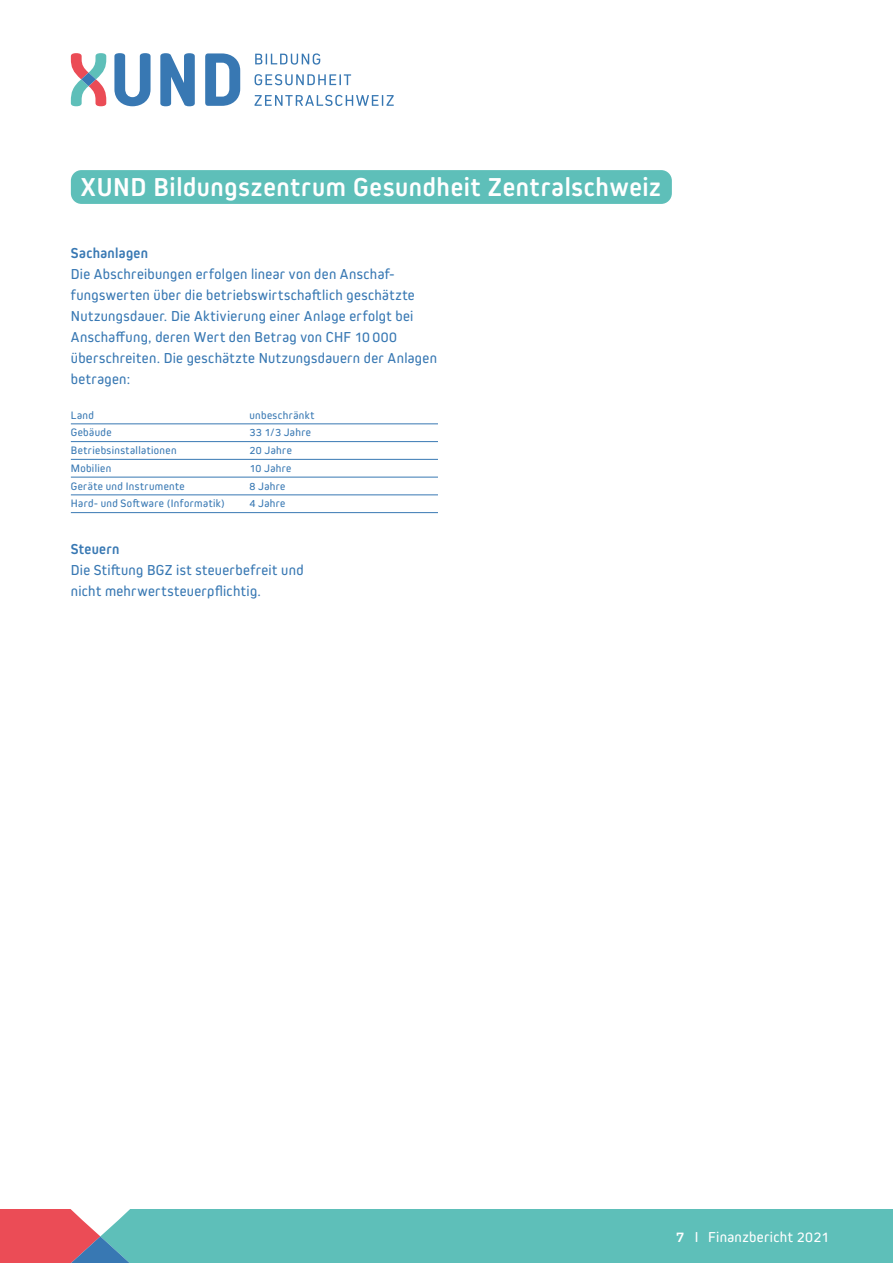
<style>
.page{position:relative;width:893px;height:1263px;background:#fff}
.page>*{position:absolute;margin:0;border:0;box-sizing:border-box;transform-origin:0 0}
.t1{font:700 27px "Kiro";letter-spacing:.025em;color:#fff}
.t2{font:15px/21px "Kiro";letter-spacing:.025em;color:#3878b3}
.t3{font:15px "Kiro";letter-spacing:.025em;color:#fff}
.t4{font:700 15px "Kiro";letter-spacing:.025em;color:#3878b3}
.t5{font:11.25px "Kiro";letter-spacing:.035em;color:#3878b3}
.s1{font-weight:700}
</style>
<div class="page">
<div style="left:578px;top:1210px;width:315px;height:53px;background:#5ebfb9"></div>
<svg style="left:0;top:1210px;width:578px;height:53px;background:#76adab"></svg>
<svg style="left:114px;top:53px;width:37px;height:53px"></svg>
<svg style="left:205px;top:53px;width:35px;height:53px"></svg>
<svg style="left:160px;top:53px;width:35px;height:53px"></svg>
<svg style="left:71px;top:53px;width:35px;height:53px"></svg>
<svg style="left:255px;top:53px;width:65px;height:12px"></svg>
<svg style="left:255px;top:74px;width:96px;height:11px"></svg>
<svg style="left:255px;top:95px;width:139px;height:11px"></svg>
<hr style="left:71px;top:424px;width:367px;height:1px;background:#3878b3">
<hr style="left:71px;top:441px;width:367px;height:1px;background:#3878b3">
<hr style="left:71px;top:459px;width:367px;height:1px;background:#3878b3">
<hr style="left:71px;top:477px;width:367px;height:1px;background:#3878b3">
<hr style="left:71px;top:495px;width:367px;height:1px;background:#3878b3">
<hr style="left:71px;top:512px;width:367px;height:1px;background:#3878b3">
<div style="left:71px;top:170px;width:601px;height:34px;background:#5ebfb9;border-radius:11px"></div>
<h1 class="t1" style="left:80px;top:171px;width:582px">XUND Bildungszentrum Gesundheit Zentralschweiz</h1>
<p class="t4" style="left:71px;top:244px;width:79px">Sachanlagen</p>
<p class="t2" style="left:71px;top:263px;width:368px">Die Abschreibungen erfolgen linear von den Anschaf&shy;fungswerten über die betriebswirtschaftlich geschätzte Nutzungsdauer. Die Aktivierung einer Anlage erfolgt bei Anschaffung, deren Wert den Betrag von CHF 10 000 überschreiten. Die geschätzte Nutzungsdauern der Anlagen betragen:</p>
<p class="t5" style="left:71px;top:408px;width:25px">Land</p>
<p class="t5" style="left:249px;top:408px;width:66px">unbeschränkt</p>
<p class="t5" style="left:71px;top:426px;width:42px">Gebäude</p>
<p class="t5" style="left:249px;top:426px;width:63px">33 1/3 Jahre</p>
<p class="t5" style="left:71px;top:444px;width:107px">Betriebsinstallationen</p>
<p class="t5" style="left:249px;top:444px;width:44px">20 Jahre</p>
<p class="t5" style="left:71px;top:461px;width:42px">Mobilien</p>
<p class="t5" style="left:249px;top:461px;width:43px">10 Jahre</p>
<p class="t5" style="left:71px;top:479px;width:115px">Geräte und Instrumente</p>
<p class="t5" style="left:249px;top:479px;width:38px">8 Jahre</p>
<p class="t5" style="left:71px;top:497px;width:156px">Hard- und Software (Informatik)</p>
<p class="t5" style="left:249px;top:497px;width:38px">4 Jahre</p>
<p class="t4" style="left:71px;top:540px;width:50px">Steuern</p>
<p class="t2" style="left:71px;top:559px;width:234px">Die Stiftung BGZ ist steuerbefreit und nicht mehrwertsteuerpflichtig.</p>
<p class="t3" style="left:676px;top:1228px;width:154px"><span class="s1">7</span> I Finanzbericht 2021</p>
</div>
